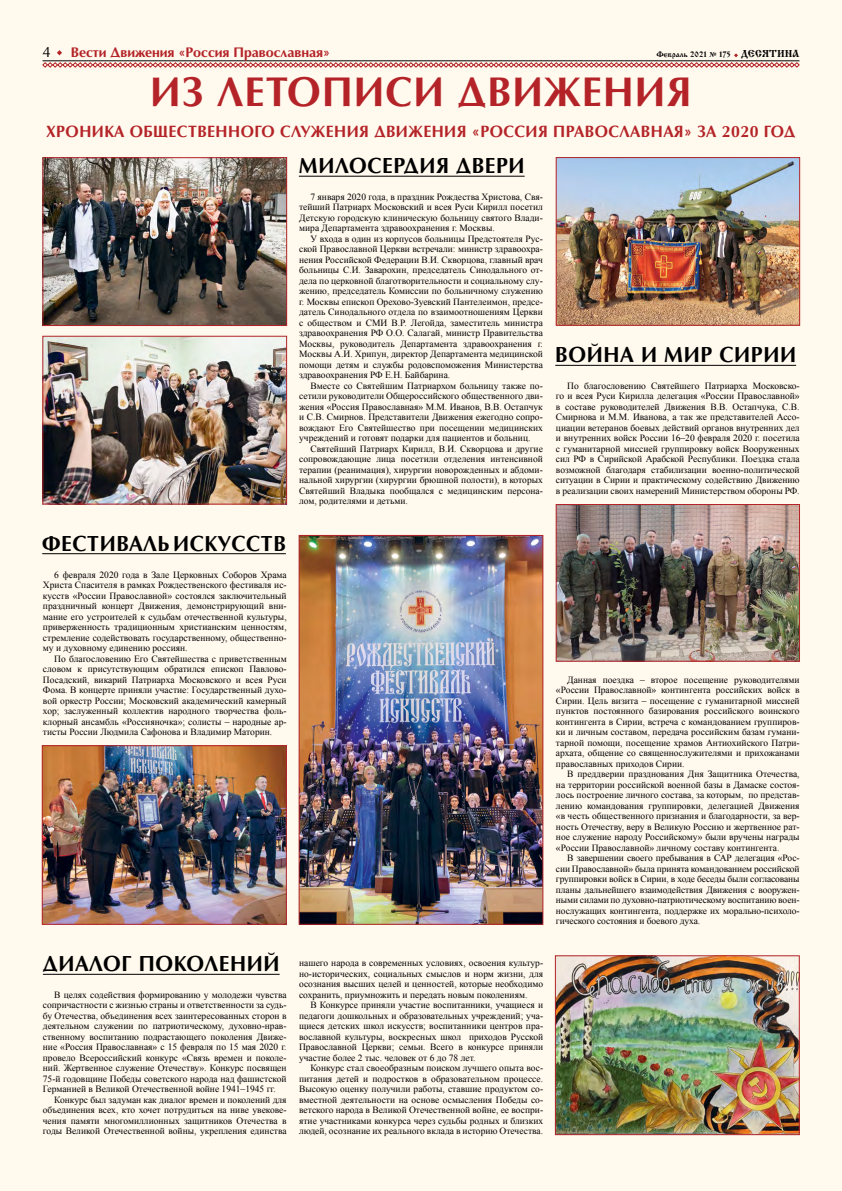
<style>
.page{position:relative;width:842px;height:1191px;background:#fff9ee}
.page>*{position:absolute;margin:0;border:0;box-sizing:border-box;transform-origin:0 0}
.t1{font:700 41.8px "AG Opus C";letter-spacing:.03em;color:#b42327;scale:.96 1}
.t2{font:700 22px "AG Opus C";letter-spacing:.03em;color:#000;scale:.96 1}
.t3{font:700 16.5px "AG Opus C";letter-spacing:.03em;color:#b42327;scale:.96 1}
.t4{font:15px "AG Opus C";color:#000}
.t5{font:700 14px "AG Opus C";color:#b42327}
.t6{font:9.5px/10.5px "Times New Roman";color:#000;text-align:justify}
.t7{font:8px "Izhitsa C";color:#000}
.s1{font-family:"Minion Pro";font-weight:700}
.s2{font-size:10px}
</style>
<div class="page">
<svg style="left:42px;top:50px;width:758px;height:18px"></svg>
<hr style="left:43px;top:61px;width:756px;height:1px;background:#000">
<hr style="left:299px;top:176px;width:226px;height:1px;background:#000">
<img style="left:45px;top:338px;width:240px;height:164px">
<div style="left:43px;top:336px;width:244px;height:168px;border:1px solid #b42327"></div>
<img style="left:44px;top:747px;width:241px;height:175px">
<div style="left:42px;top:745px;width:245px;height:179px;border:1px solid #b42327"></div>
<hr style="left:42px;top:553px;width:244px;height:1px;background:#000">
<img style="left:558px;top:506px;width:240px;height:153px">
<div style="left:556px;top:504px;width:244px;height:157px;border:1px solid #b42327"></div>
<hr style="left:43px;top:974px;width:237px;height:1px;background:#000">
<hr style="left:555px;top:365px;width:241px;height:1px;background:#000">
<img style="left:558px;top:159px;width:240px;height:164px">
<div style="left:556px;top:157px;width:244px;height:168px;border:1px solid #b42327"></div>
<img style="left:557px;top:957px;width:240px;height:175px">
<div style="left:555px;top:955px;width:244px;height:179px;border:1px solid #b42327"></div>
<img style="left:45px;top:159px;width:240px;height:165px">
<div style="left:43px;top:157px;width:244px;height:169px;border:1px solid #b42327"></div>
<img style="left:301px;top:537px;width:240px;height:385px">
<div style="left:299px;top:535px;width:244px;height:389px;border:1px solid #b42327"></div>
<h3 class="t4" style="left:43px;top:44px;width:10px">4</h3>
<h3 class="t5" style="left:71px;top:44px;width:261px">Вести Движения «Россия Православная»</h3>
<p class="t7" style="left:656px;top:50px;width:144px">Февраль 2021 <span class="s1">№</span> 175 <span class="s2">ДЕСЯТИНА</span></p>
<h1 class="t1" style="left:150px;top:67px;width:565px">ИЗ ЛЕТОПИСИ ДВИЖЕНИЯ</h1>
<h3 class="t3" style="left:46px;top:121px;width:782px">ХРОНИКА ОБЩЕСТВЕННОГО СЛУЖЕНИЯ ДВИЖЕНИЯ «РОССИЯ ПРАВОСЛАВНАЯ» ЗА 2020 ГОД</h3>
<h2 class="t2" style="left:42px;top:530px;width:255px">ФЕСТИВАЛЬ ИСКУССТВ</h2>
<p class="t6" style="left:43px;top:569px;width:245px;text-indent:11px">6 февраля 2020 года в Зале Церковных Соборов Храма Христа Спасителя в рамках Рождественского фестиваля ис&shy;кусств «России Православной» состоялся заключительный праздничный концерт Движения, демонстрирующий вни&shy;мание его устроителей к судьбам отечественной культуры, приверженность традиционным христианским ценностям, стремление содействовать государственному, общественно&shy;му и духовному единению россиян.</p>
<p class="t6" style="left:43px;top:653px;width:245px;text-indent:11px">По благословению Его Святейшества с приветственным словом к присутствующим обратился епископ Павлово-Посадский, викарий Патриарха Московского и всея Руси Фома. В концерте приняли участие: Государственный духо&shy;вой оркестр России; Московский академический камерный хор; заслуженный коллектив народного творчества фоль&shy;клорный ансамбль «Россияночка»; солисты – народные ар&shy;тисты России Людмила Сафонова и Владимир Маторин.</p>
<h2 class="t2" style="left:299px;top:153px;width:237px">МИЛОСЕРДИЯ ДВЕРИ</h2>
<p class="t6" style="left:299px;top:191px;width:245px;text-indent:11px">7 января 2020 года, в праздник Рождества Христова, Свя&shy;тейший Патриарх Московский и всея Руси Кирилл посетил Детскую городскую клиническую больницу святого Влади&shy;мира Департамента здравоохранения г. Москвы.</p>
<p class="t6" style="left:299px;top:233px;width:245px;text-indent:11px">У входа в один из корпусов больницы Предстоятеля Рус&shy;ской Православной Церкви встречали: министр здравоохра&shy;нения Российской Федерации В.И. Скворцова, главный врач больницы С.И. Заварохин, председатель Синодального от&shy;дела по церковной благотворительности и социальному слу&shy;жению, председатель Комиссии по больничному служению г. Москвы епископ Орехово-Зуевский Пантелеимон, предсе&shy;датель Синодального отдела по взаимоотношениям Церкви с обществом и СМИ В.Р. Легойда, заместитель министра здравоохранения РФ О.О. Салагай, министр Правительства Москвы, руководитель Департамента здравоохранения г.<br>Москвы А.И. Хрипун, директор Департамента медицинской помощи детям и службы родовспоможения Министерства здравоохранения РФ Е.Н. Байбарина.</p>
<p class="t6" style="left:299px;top:380px;width:245px;text-indent:11px">Вместе со Святейшим Патриархом больницу также по&shy;сетили руководители Общероссийского общественного дви&shy;жения «Россия Православная» М.М. Иванов, В.В. Остапчук и С.В. Смирнов. Представители Движения ежегодно сопро&shy;вождают Его Святейшество при посещении медицинских учреждений и готовят подарки для пациентов и больниц.</p>
<p class="t6" style="left:299px;top:443px;width:245px;text-indent:11px">Святейший Патриарх Кирилл, В.И. Скворцова и другие сопровождающие лица посетили отделения интенсивной терапии (реанимация), хирургии новорожденных и абдоми&shy;нальной хирургии (хирургии брюшной полости), в которых Святейший Владыка пообщался с медицинским персона&shy;лом, родителями и детьми.</p>
<h2 class="t2" style="left:43px;top:950px;width:248px">ДИАЛОГ ПОКОЛЕНИЙ</h2>
<p class="t6" style="left:43px;top:989px;width:245px;text-indent:11px">В целях содействия формированию у молодежи чувства сопричастности с жизнью страны и ответственности за судь&shy;бу Отечества, объединения всех заинтересованных сторон в деятельном служении по патриотическому, духовно-нрав&shy;ственному воспитанию подрастающего поколения Движе&shy;ние «Россия Православная» с 15 февраля по 15 мая 2020 г. провело Всероссийский конкурс «Связь времен и поколе&shy;ний. Жертвенное служение Отечеству». Конкурс посвящен 75-й годовщине Победы советского народа над фашистской Германией в Великой Отечественной войне 1941–1945 гг.</p>
<p class="t6" style="left:43px;top:1094px;width:245px;text-indent:11px">Конкурс был задуман как диалог времен и поколений для объединения всех, кто хочет потрудиться на ниве увекове&shy;чения памяти многомиллионных защитников Отечества в годы Великой Отечественной войны, укрепления единства</p>
<p class="t6" style="left:299px;top:957px;width:246px">нашего народа в современных условиях, освоения культур&shy;но-исторических, социальных смыслов и норм жизни, для осознания высших целей и ценностей, которые необходимо сохранить, приумножить и передать новым поколениям.</p>
<p class="t6" style="left:299px;top:999px;width:246px;text-indent:11px">В Конкурсе приняли участие воспитанники, учащиеся и педагоги дошкольных и образовательных учреждений; уча&shy;щиеся детских школ искусств; воспитанники центров пра&shy;вославной культуры, воскресных школ приходов Русской Православной Церкви; семьи. Всего в конкурсе приняли участие более 2 тыс. человек от 6 до 78 лет.</p>
<p class="t6" style="left:299px;top:1062px;width:246px;text-indent:11px">Конкурс стал своеобразным поиском лучшего опыта вос&shy;питания детей и подростков в образовательном процессе.<br>Высокую оценку получили работы, ставшие продуктом со&shy;вместной деятельности на основе осмысления Победы со&shy;ветского народа в Великой Отечественной войне, ее воспри&shy;ятие участниками конкурса через судьбы родных и близких людей, осознание их реального вклада в историю Отечества.</p>
<h2 class="t2" style="left:555px;top:342px;width:252px">ВОЙНА И МИР СИРИИ</h2>
<p class="t6" style="left:556px;top:380px;width:245px;text-indent:11px">По благословению Святейшего Патриарха Московско&shy;го и всея Руси Кирилла делегация «России Православной» в составе руководителей Движения В.В. Остапчука, С.В.<br>Смирнова и М.М. Иванова, а так же представителей Ассо&shy;циации ветеранов боевых действий органов внутренних дел и внутренних войск России 16–20 февраля 2020 г. посетила с гуманитарной миссией группировку войск Вооруженных сил РФ в Сирийской Арабской Республики. Поездка стала возможной благодаря стабилизации военно-политической ситуации в Сирии и практическому содействию Движению в реализации своих намерений Министерством обороны РФ.</p>
<p class="t6" style="left:556px;top:674px;width:245px;text-indent:11px">Данная поездка – второе посещение руководителями «России Православной» контингента российских войск в Сирии. Цель визита – посещение с гуманитарной миссией пунктов постоянного базирования российского воинского контингента в Сирии, встреча с командованием группиров&shy;ки и личным составом, передача российским базам гумани&shy;тарной помощи, посещение храмов Антиохийского Патри&shy;архата, общение со священнослужителями и прихожанами православных приходов Сирии.</p>
<p class="t6" style="left:556px;top:768px;width:245px;text-indent:11px">В преддверии празднования Дня Защитника Отечества, на территории российской военной базы в Дамаске состоя&shy;лось построение личного состава, за которым, по представ&shy;лению командования группировки, делегацией Движения «в честь общественного признания и благодарности, за вер&shy;ность Отечеству, веру в Великую Россию и жертвенное рат&shy;ное служение народу Российскому» были вручены награды «России Православной» личному составу контингента.</p>
<p class="t6" style="left:556px;top:852px;width:245px;text-indent:11px">В завершении своего пребывания в САР делегация «Рос&shy;сии Православной» была принята командованием российской группировки войск в Сирии, в ходе беседы были согласованы планы дальнейшего взаимодействия Движения с вооружен&shy;ными силами по духовно-патриотическому воспитанию воен&shy;нослужащих контингента, поддержке их морально-психоло&shy;гического состояния и боевого духа.</p>
</div>
